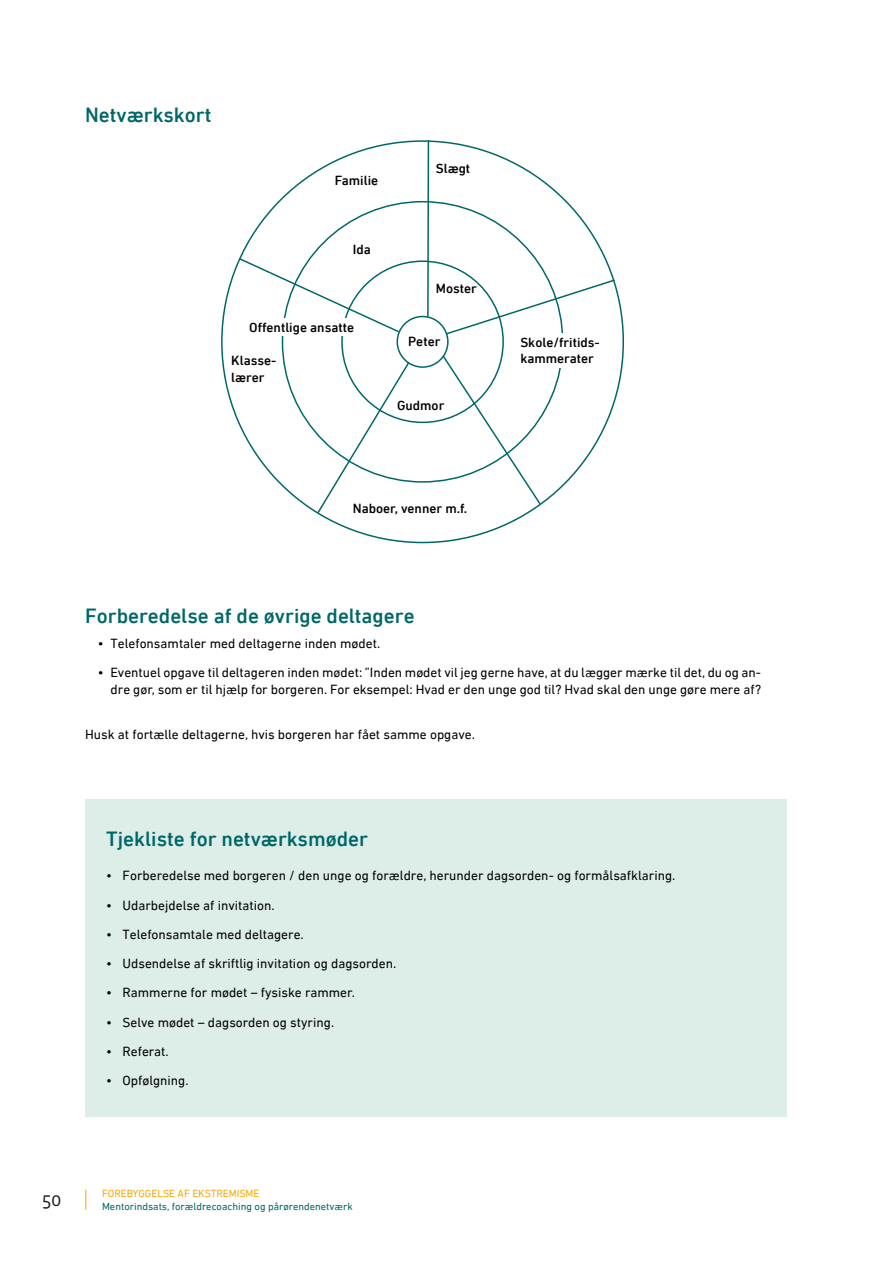
<style>
.page{position:relative;width:893px;height:1263px;background:#fff}
.page>*{position:absolute;margin:0;border:0;box-sizing:border-box;transform-origin:0 0}
.t1{font:500 21px "DIN Next LT Pro";color:#006768}
.t2{font:19.5px "Vista Sans";color:#1d1d1b}
.t3{font:13.5px/16.5px "DIN Next LT Pro";color:#020203;text-align:right}
.t4{font:500 13.5px/16.5px "DIN Next LT Pro";color:#020203}
.t5{font:10.5px "DIN Next LT Pro";color:#006768}
.t6{font:10.5px "DIN Next LT Pro";color:#f7a600}
</style>
<div class="page">
<hr style="left:85px;top:1189px;width:2px;height:21px;background:#f7a600">
<div style="left:85px;top:799px;width:702px;height:318px;background:#dceee7"></div>
<div style="left:396px;top:316px;width:53px;height:52px;border:2px solid #006768;border-radius:50%"></div>
<svg style="left:238px;top:257px;width:163px;height:77px"></svg>
<svg style="left:426px;top:140px;width:4px;height:178px"></svg>
<svg style="left:445px;top:278px;width:171px;height:58px"></svg>
<svg style="left:441px;top:354px;width:101px;height:152px"></svg>
<svg style="left:316px;top:360px;width:95px;height:155px"></svg>
<h1 class="t1" style="left:85px;top:103px;width:128px">Netværkskort</h1>
<p class="t4" style="left:335px;top:172px;width:45px">Familie</p>
<p class="t4" style="left:436px;top:160px;width:36px">Slægt</p>
<p class="t4" style="left:353px;top:241px;width:20px">Ida</p>
<p class="t4" style="left:249px;top:319px;width:106px">Offentlige ansatte</p>
<p class="t4" style="left:231px;top:352px;width:47px">Klasse&shy;lærer</p>
<p class="t4" style="left:436px;top:280px;width:43px">Moster</p>
<p class="t4" style="left:408px;top:333px;width:34px">Peter</p>
<p class="t4" style="left:397px;top:397px;width:49px">Gudmor</p>
<p class="t4" style="left:353px;top:500px;width:116px">Naboer, venner m.f.</p>
<p class="t4" style="left:520px;top:334px;width:81px">Skole/fritids&shy;kammerater</p>
<h1 class="t1" style="left:85px;top:603px;width:331px">Forberedelse af de øvrige deltagere</h1>
<p class="t3" style="left:98px;top:635px;width:284px">• Telefonsamtaler med deltagerne inden mødet.</p>
<p class="t3" style="left:98px;top:664px;width:665px">• Eventuel opgave til deltageren inden mødet: ”Inden mødet vil jeg gerne have, at du lægger mærke til det, du og an&shy;dre gør, som er til hjælp for borgeren. For eksempel: Hvad er den unge god til? Hvad skal den unge gøre mere af?</p>
<p class="t3" style="left:85px;top:726px;width:391px">Husk at fortælle deltagerne, hvis borgeren har fået samme opgave.</p>
<h1 class="t1" style="left:106px;top:827px;width:263px">Tjekliste for netværksmøder</h1>
<p class="t3" style="left:106px;top:867px;width:571px">• Forberedelse med borgeren / den unge og forældre, herunder dagsorden- og formålsafklaring.</p>
<p class="t3" style="left:106px;top:897px;width:170px">• Udarbejdelse af invitation.</p>
<p class="t3" style="left:106px;top:926px;width:199px">• Telefonsamtale med deltagere.</p>
<p class="t3" style="left:106px;top:955px;width:291px">• Udsendelse af skriftlig invitation og dagsorden.</p>
<p class="t3" style="left:106px;top:984px;width:250px">• Rammerne for mødet – fysiske rammer.</p>
<p class="t3" style="left:106px;top:1014px;width:229px">• Selve mødet – dagsorden og styring.</p>
<p class="t3" style="left:106px;top:1043px;width:64px">• Referat.</p>
<p class="t3" style="left:106px;top:1072px;width:84px">• Opfølgning.</p>
<h2 class="t2" style="left:42px;top:1189px;width:21px">50</h2>
<p class="t6" style="left:102px;top:1187px;width:159px">FOREBYGGELSE AF EKSTREMISME</p>
<p class="t5" style="left:102px;top:1200px;width:252px">Mentorindsats, forældrecoaching og pårørendenetværk</p>
</div>
